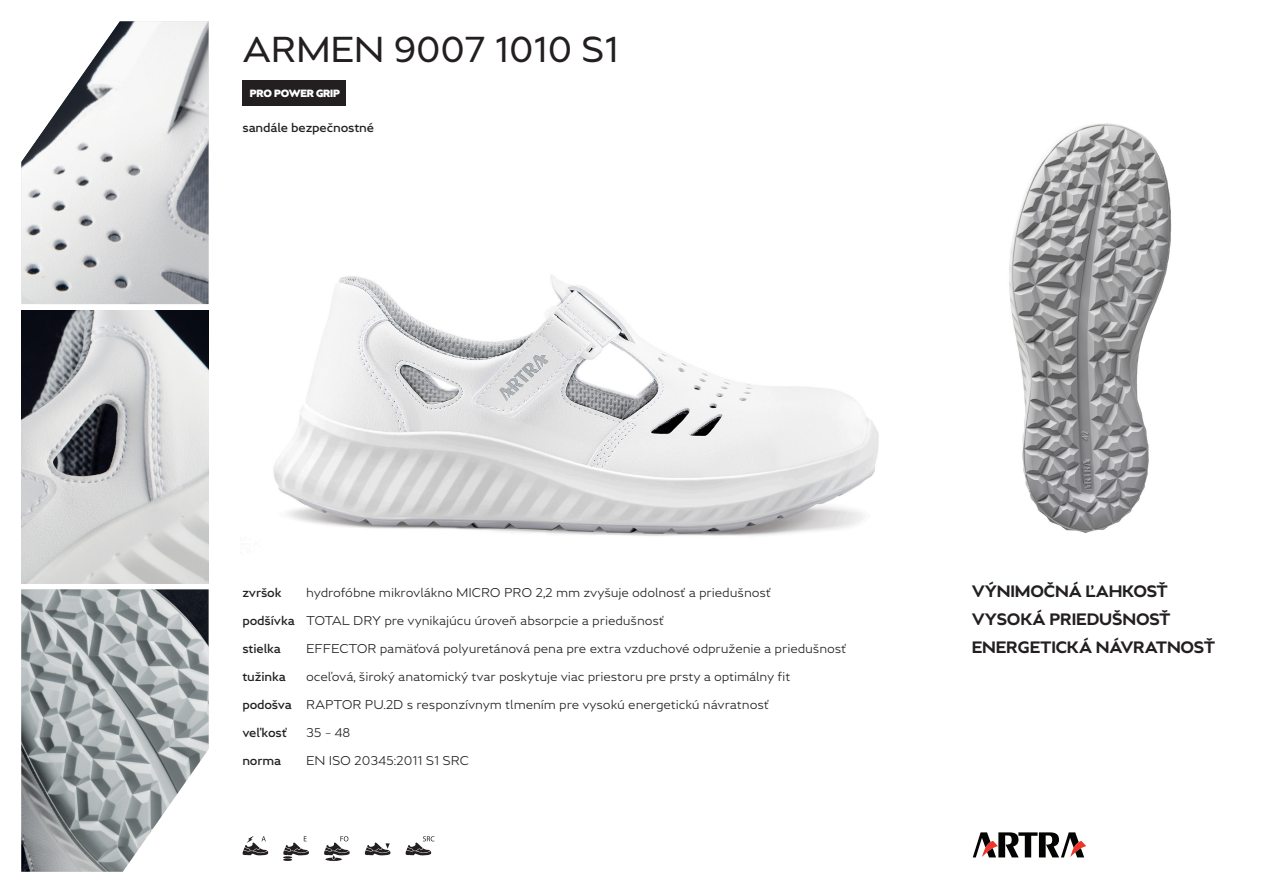
<style>
.page{position:relative;width:1263px;height:893px;background:#fff}
.page>*{position:absolute;margin:0;border:0;box-sizing:border-box;transform-origin:0 0}
.NAZOV{font:36px "Greenwich";letter-spacing:-.01em;color:#231f20}
.Benefit{font:700 16.5px "Greenwich";letter-spacing:-.01em;color:#231f20}
.popis{font:300 12.75px "Greenwich";letter-spacing:-.01em;color:#231f20}
.info{font:500 12.75px "Greenwich";letter-spacing:-.01em;color:#231f20}
.kategoria{font:500 12.75px "Greenwich";letter-spacing:-.01em;color:#231f20}
.t1{font:900 10.5px "Greenwich";letter-spacing:-.02em;color:#fff}
</style>
<div class="page">
<img style="left:273px;top:275px;width:606px;height:261px">
<img style="left:21px;top:310px;width:188px;height:273px">
<img style="left:21px;top:21px;width:188px;height:283px">
<img style="left:21px;top:589px;width:188px;height:283px">
<img style="left:1009px;top:123px;width:163px;height:410px">
<svg style="left:243px;top:836px;width:25px;height:19px"></svg>
<svg style="left:283px;top:836px;width:26px;height:25px"></svg>
<svg style="left:324px;top:836px;width:26px;height:25px"></svg>
<svg style="left:365px;top:842px;width:26px;height:13px"></svg>
<svg style="left:406px;top:836px;width:28px;height:19px"></svg>
<svg style="left:115px;top:738px;width:94px;height:134px"></svg>
<svg style="left:21px;top:21px;width:105px;height:150px"></svg>
<div style="left:242px;top:81px;width:104px;height:25px;background:#231f20"></div>
<svg style="left:973px;top:832px;width:113px;height:25px"></svg>
<p class="NAZOV" style="left:242px;top:28px;width:378px">ARMEN 9007 1010 S1</p>
<p class="t1" style="left:250px;top:87px;width:92px">PRO POWER GRIP</p>
<p class="kategoria" style="left:242px;top:120px;width:133px">sandále bezpečnostné</p>
<p class="info" style="left:242px;top:584px;width:41px">zvršok</p>
<p class="popis" style="left:306px;top:584px;width:466px">hydrofóbne mikrovlákno MICRO PRO 2,2 mm zvyšuje odolnosť a priedušnosť</p>
<p class="info" style="left:242px;top:612px;width:54px">podšívka</p>
<p class="popis" style="left:306px;top:612px;width:360px">TOTAL DRY pre vynikajúcu úroveň absorpcie a priedušnosť</p>
<p class="info" style="left:242px;top:640px;width:40px">stielka</p>
<p class="popis" style="left:306px;top:640px;width:542px">EFFECTOR pamäťová polyuretánová pena pre extra vzduchové odpruženie a priedušnosť</p>
<p class="info" style="left:242px;top:669px;width:45px">tužinka</p>
<p class="popis" style="left:306px;top:669px;width:486px">oceľová, široký anatomický tvar poskytuje viac priestoru pre prsty a optimálny fit</p>
<p class="info" style="left:242px;top:697px;width:51px">podošva</p>
<p class="popis" style="left:306px;top:697px;width:464px">RAPTOR PU.2D s responzívnym tlmením pre vysokú energetickú návratnosť</p>
<p class="info" style="left:242px;top:725px;width:46px">veľkosť</p>
<p class="popis" style="left:306px;top:725px;width:46px">35 – 48</p>
<p class="info" style="left:242px;top:753px;width:40px">norma</p>
<p class="popis" style="left:306px;top:753px;width:164px">EN ISO 20345:2011 S1 SRC</p>
<p class="Benefit" style="left:972px;top:581px;width:198px">VÝNIMOČNÁ ĽAHKOSŤ</p>
<p class="Benefit" style="left:972px;top:609px;width:200px">VYSOKÁ PRIEDUŠNOSŤ</p>
<p class="Benefit" style="left:972px;top:638px;width:245px">ENERGETICKÁ NÁVRATNOSŤ</p>
</div>
